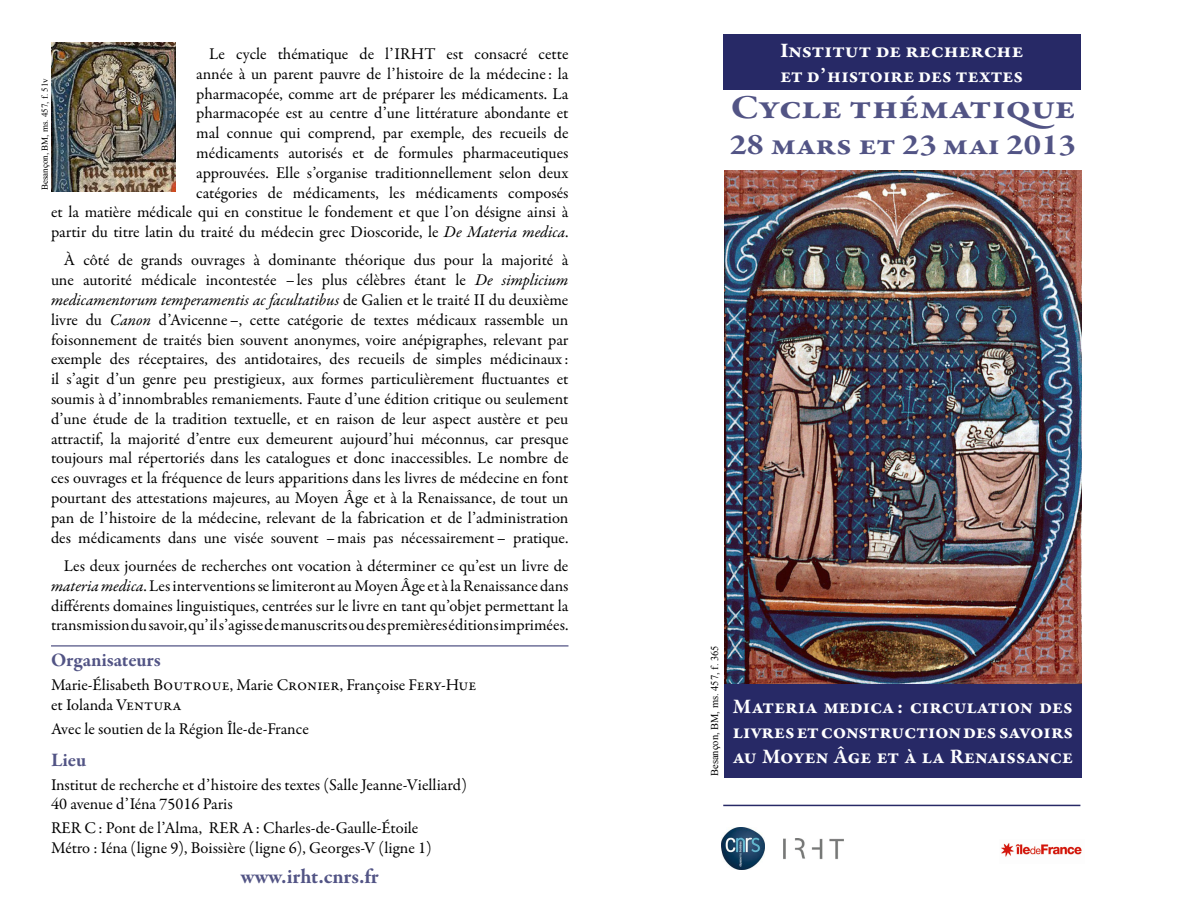
<style>
.page{position:relative;width:1188px;height:918px;background:#fff}
.page>*{position:absolute;margin:0;border:0;box-sizing:border-box;transform-origin:0 0}
.t1{font:700 34.5px "Garamond Premr Pro";color:#525485;scale:1.15 1}
.t2{font:700 30px "Garamond Premr Pro";color:#525485;scale:1.15 1}
.t3{font:700 21px/25.2px "Garamond Premr Pro";letter-spacing:-.01em;color:#fff;text-align:justify}
.t4{font:700 21px/25.2px "Garamond Premr Pro";letter-spacing:-.01em;color:#fff;scale:1.07 1}
.t5{font:700 21px "Garamond Premr Pro";color:#525485}
.t6{font:700 19.5px "Garamond Premr Pro";color:#525485}
.t7{font:16.5px/19.8px "Garamond Premr Pro";color:#000}
.t8{font:10.5px "Times New Roman";color:#000}
.t9{font:9px "Times New Roman";color:#000}
.s1{font-style:italic}
</style>
<div class="page">
<img style="left:51px;top:42px;width:124px;height:150px">
<img style="left:722px;top:827px;width:42px;height:43px">
<img style="left:1001px;top:843px;width:81px;height:14px">
<hr style="left:51px;top:646px;width:517px;height:1px;background:#272966">
<img style="left:724px;top:170px;width:357px;height:514px">
<div style="left:724px;top:684px;width:357px;height:93px;background:#272966"></div>
<hr style="left:723px;top:805px;width:357px;height:1px;background:#272966">
<div style="left:723px;top:34px;width:357px;height:55px;background:#272966"></div>
<img style="left:783px;top:839px;width:61px;height:21px">
<p class="t7" style="left:51px;top:44px;width:519px;text-align:right">Le cycle thématique de l’IRHT est consacré cette<br>année à un parent pauvre de l’histoire de la médecine: la<br>pharmacopée, comme art de préparer les médicaments. La<br>pharmacopée est au centre d’une littérature abondante et<br>mal connue qui comprend, par exemple, des recueils de<br>médicaments autorisés et de formules pharmaceutiques<br>approuvées. Elle s’organise traditionnellement selon deux<br>catégories de médicaments, les médicaments composés<br>et la matière médicale qui en constitue le fondement et que l’on désigne ainsi à partir du titre latin du traité du médecin grec Dioscoride, le <span class="s1">De Materia medica</span>.</p>
<p class="t7" style="left:51px;top:251px;width:519px;text-align:justify;text-indent:13px">À côté de grands ouvrages à dominante théorique dus pour la majorité à une autorité médicale incontestée –les plus célèbres étant le <span class="s1">De simplicium medicamentorum temperamentis ac facultatibus</span> de Galien et le traité II du deuxième livre du <span class="s1">Canon</span> d’Avicenne–, cette catégorie de textes médicaux rassemble un foisonnement de traités bien souvent anonymes, voire anépigraphes, relevant par exemple des réceptaires, des antidotaires, des recueils de simples médicinaux : il s’agit d’un genre peu prestigieux, aux formes particulièrement fluctuantes et soumis à d’innombrables remaniements. Faute d’une édition critique ou seulement d’une étude de la tradition textuelle, et en raison de leur aspect austère et peu attractif, la majorité d’entre eux demeurent aujourd’hui méconnus, car presque toujours mal répertoriés dans les catalogues et donc inaccessibles. Le nombre de ces ouvrages et la fréquence de leurs apparitions dans les livres de médecine en font pourtant des attestations majeures, au Moyen Âge et à la Renaissance, de tout un pan de l’histoire de la médecine, relevant de la fabrication et de l’administration des médicaments dans une visée souvent –mais pas nécessairement– pratique.</p>
<p class="t7" style="left:51px;top:556px;width:519px;text-align:justify;text-indent:13px">Les deux journées de recherches ont vocation à déterminer ce qu’est un livre de <span class="s1">materia medica</span>. Les interventions se limiteront au Moyen Âge et à la Renaissance dans différents domaines linguistiques, centrées sur le livre en tant qu’objet permettant la transmission du savoir, qu’il s’agisse de manuscrits ou des premières éditions imprimées.</p>
<p class="t9" style="left:39px;top:190px;width:113px;rotate:-90deg">Besançon, BM, ms. 457, f. 51v</p>
<p class="t6" style="left:51px;top:648px;width:111px">Organisateurs</p>
<p class="t7" style="left:51px;top:675px;width:427px">Marie-Élisabeth Boutroue, Marie Cronier, Françoise Fery-Hue et Iolanda Ventura</p>
<p class="t7" style="left:51px;top:719px;width:259px">Avec le soutien de la Région Île-de-France</p>
<p class="t6" style="left:51px;top:748px;width:37px">Lieu</p>
<p class="t7" style="left:51px;top:775px;width:418px">Institut de recherche et d’histoire des textes (Salle Jeanne-Vielliard)<br>40 avenue d’Iéna 75016 Paris</p>
<p class="t7" style="left:51px;top:819px;width:382px">RER C: Pont de l’Alma, RER A: Charles-de-Gaulle-Étoile<br>Métro : Iéna (ligne 9), Boissière (ligne 6), Georges-V (ligne 1)</p>
<p class="t5" style="left:241px;top:863px;width:139px">www.irht.cnrs.fr</p>
<p class="t4" style="left:780px;top:38px;width:229px">Institut de recherche et d’histoire des textes</p>
<h1 class="t1" style="left:731px;top:86px;width:301px">Cycle thématique</h1>
<h2 class="t2" style="left:730px;top:127px;width:302px">28 mars et 23 mai 2013</h2>
<p class="t8" style="left:707px;top:776px;width:132px;rotate:-90deg">Besançon, BM, ms. 457, f. 365</p>
<p class="t3" style="left:733px;top:694px;width:342px">Materia medica: circulation des livres et construction des savoirs au Moyen Âge et à la Renaissance</p>
</div>
